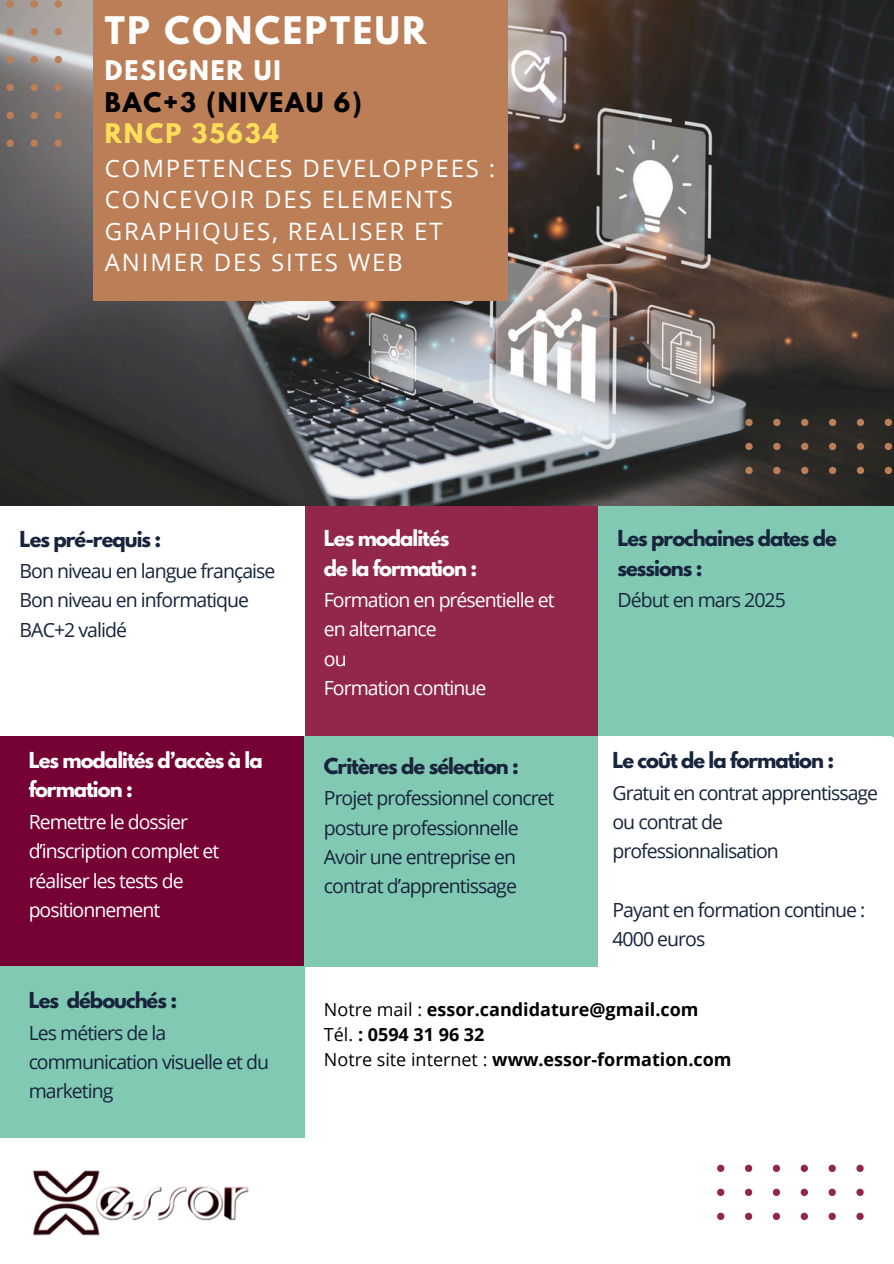
<style>
.page{position:relative;width:894px;height:1264px;background:#fff}
.page>*{position:absolute;margin:0;border:0;box-sizing:border-box;transform-origin:0 0}
.t1{font:700 33.6px "League Spartan";letter-spacing:.075em;color:#fff}
.t2{font:24px/31.5px "Open Sans";letter-spacing:.075em;color:#fff}
.t3{font:700 24px/31.5px "League Spartan";letter-spacing:.075em;color:#000}
.t4{font:19.5px/29.2px "Open Sans";letter-spacing:-.05em;color:#17243b}
.t5{font:19.5px/29.2px "Open Sans";letter-spacing:-.05em;color:#fff}
.t6{font:700 19.5px/29.2px "League Spartan";letter-spacing:-.05em;color:#17243b}
.t7{font:700 19.5px/29.2px "League Spartan";letter-spacing:-.05em;color:#fff}
.t8{font:700 18px "Open Sans";color:#000}
.s1{color:#fff}
.s2{color:#ffde59}
.s3{font-weight:400}
</style>
<div class="page">
<img style="left:0;top:0;width:893px;height:506px">
<div style="left:598px;top:506px;width:295px;height:230px;background:#82c9b4"></div>
<div style="left:304px;top:506px;width:294px;height:230px;background:#92274b"></div>
<div style="left:93px;top:0;width:414px;height:301px;background:#bb7e56"></div>
<svg style="left:856px;top:1212px;width:7px;height:7px"></svg>
<svg style="left:828px;top:1212px;width:7px;height:7px"></svg>
<svg style="left:800px;top:1212px;width:7px;height:7px"></svg>
<svg style="left:772px;top:1212px;width:7px;height:7px"></svg>
<svg style="left:744px;top:1212px;width:8px;height:7px"></svg>
<svg style="left:717px;top:1212px;width:7px;height:7px"></svg>
<svg style="left:856px;top:1188px;width:7px;height:7px"></svg>
<svg style="left:828px;top:1188px;width:7px;height:7px"></svg>
<svg style="left:800px;top:1188px;width:7px;height:7px"></svg>
<svg style="left:772px;top:1188px;width:7px;height:7px"></svg>
<svg style="left:744px;top:1188px;width:8px;height:7px"></svg>
<svg style="left:717px;top:1188px;width:7px;height:7px"></svg>
<svg style="left:856px;top:1164px;width:7px;height:7px"></svg>
<svg style="left:828px;top:1164px;width:7px;height:7px"></svg>
<svg style="left:800px;top:1164px;width:7px;height:7px"></svg>
<svg style="left:772px;top:1164px;width:7px;height:7px"></svg>
<svg style="left:744px;top:1164px;width:8px;height:7px"></svg>
<svg style="left:717px;top:1164px;width:7px;height:7px"></svg>
<svg style="left:55px;top:0;width:7px;height:8px"></svg>
<svg style="left:55px;top:28px;width:7px;height:7px"></svg>
<svg style="left:55px;top:56px;width:7px;height:7px"></svg>
<svg style="left:55px;top:84px;width:7px;height:7px"></svg>
<svg style="left:55px;top:112px;width:7px;height:7px"></svg>
<svg style="left:55px;top:140px;width:7px;height:7px"></svg>
<svg style="left:31px;top:0;width:7px;height:8px"></svg>
<svg style="left:31px;top:28px;width:7px;height:7px"></svg>
<svg style="left:31px;top:56px;width:7px;height:7px"></svg>
<svg style="left:31px;top:84px;width:7px;height:7px"></svg>
<svg style="left:31px;top:112px;width:7px;height:7px"></svg>
<svg style="left:31px;top:140px;width:7px;height:7px"></svg>
<svg style="left:7px;top:0;width:7px;height:8px"></svg>
<svg style="left:7px;top:28px;width:7px;height:7px"></svg>
<svg style="left:7px;top:56px;width:7px;height:7px"></svg>
<svg style="left:7px;top:84px;width:7px;height:7px"></svg>
<svg style="left:7px;top:112px;width:7px;height:7px"></svg>
<svg style="left:7px;top:140px;width:7px;height:7px"></svg>
<svg style="left:884px;top:467px;width:7px;height:7px"></svg>
<svg style="left:856px;top:467px;width:7px;height:7px"></svg>
<svg style="left:828px;top:467px;width:8px;height:7px"></svg>
<svg style="left:800px;top:467px;width:8px;height:7px"></svg>
<svg style="left:773px;top:467px;width:7px;height:7px"></svg>
<svg style="left:745px;top:467px;width:7px;height:7px"></svg>
<svg style="left:884px;top:443px;width:7px;height:7px"></svg>
<svg style="left:856px;top:443px;width:7px;height:7px"></svg>
<svg style="left:828px;top:443px;width:8px;height:7px"></svg>
<svg style="left:800px;top:443px;width:8px;height:7px"></svg>
<svg style="left:773px;top:443px;width:7px;height:7px"></svg>
<svg style="left:745px;top:443px;width:7px;height:7px"></svg>
<svg style="left:884px;top:419px;width:7px;height:7px"></svg>
<svg style="left:856px;top:419px;width:7px;height:7px"></svg>
<svg style="left:828px;top:419px;width:8px;height:7px"></svg>
<svg style="left:800px;top:419px;width:8px;height:7px"></svg>
<svg style="left:773px;top:419px;width:7px;height:7px"></svg>
<svg style="left:745px;top:419px;width:7px;height:7px"></svg>
<div style="left:0;top:736px;width:304px;height:231px;background:#760135"></div>
<div style="left:304px;top:736px;width:294px;height:231px;background:#82c9b4"></div>
<img style="left:32px;top:1170px;width:217px;height:66px">
<div style="left:0;top:966px;width:304px;height:172px;background:#82c9b4"></div>
<p class="t1" style="left:105px;top:14px;width:323px">TP CONCEPTEUR</p>
<p class="t3" style="left:105px;top:58px;width:258px"><span class="s1">DESIGNER UI<br></span>BAC+3 (NIVEAU 6)<br><span class="s2">RNCP 35634</span></p>
<p class="t2" style="left:105px;top:152px;width:392px">COMPETENCES DEVELOPPEES :<br>CONCEVOIR DES ELEMENTS<br>GRAPHIQUES, REALISER ET<br>ANIMER DES SITES WEB</p>
<p class="t6" style="left:20px;top:526px;width:143px">Les pré-requis :</p>
<p class="t4" style="left:20px;top:556px;width:257px">Bon niveau en langue française</p>
<p class="t4" style="left:20px;top:585px;width:231px">Bon niveau en informatique</p>
<p class="t4" style="left:20px;top:614px;width:109px">BAC+2 validé</p>
<p class="t7" style="left:29px;top:748px;width:235px">Les modalités d’accès à la formation :</p>
<p class="t5" style="left:29px;top:806px;width:192px">Remettre le dossier d’inscription complet et réaliser les tests de positionnement</p>
<p class="t7" style="left:324px;top:526px;width:127px">Les modalités</p>
<p class="t7" style="left:324px;top:555px;width:155px">de la formation :</p>
<p class="t5" style="left:324px;top:585px;width:232px">Formation en présentielle et en alternance</p>
<p class="t5" style="left:324px;top:643px;width:24px">ou</p>
<p class="t5" style="left:324px;top:672px;width:164px">Formation continue</p>
<p class="t6" style="left:324px;top:753px;width:196px">Critères de sélection :</p>
<p class="t4" style="left:324px;top:783px;width:232px">Projet professionnel concret</p>
<p class="t4" style="left:324px;top:812px;width:196px">posture professionnelle</p>
<p class="t4" style="left:324px;top:841px;width:194px">Avoir une entreprise en contrat d’apprentissage</p>
<p class="t6" style="left:617px;top:526px;width:221px">Les prochaines dates de sessions :</p>
<p class="t4" style="left:617px;top:585px;width:170px">Début en mars 2025</p>
<p class="t6" style="left:612px;top:748px;width:223px">Le coût de la formation :</p>
<p class="t4" style="left:612px;top:777px;width:267px">Gratuit en contrat apprentissage ou contrat de professionnalisation</p>
<h1 class="t4" style="left:612px;top:894px;width:254px">Payant en formation continue :<br>4000 euros</h1>
<p class="t6" style="left:29px;top:988px;width:150px">Les débouchés :</p>
<p class="t4" style="left:29px;top:1017px;width:242px">Les métiers de la communication visuelle et du marketing</p>
<p class="t8" style="left:324px;top:996px;width:376px"><span class="s3">Notre mail :</span> essor.candidature@gmail.com</p>
<p class="t8" style="left:324px;top:1021px;width:162px"><span class="s3">Tél.</span> : 0594 31 96 32</p>
<p class="t8" style="left:324px;top:1046px;width:409px"><span class="s3">Notre site internet :</span> www.essor-formation.com</p>
</div>
